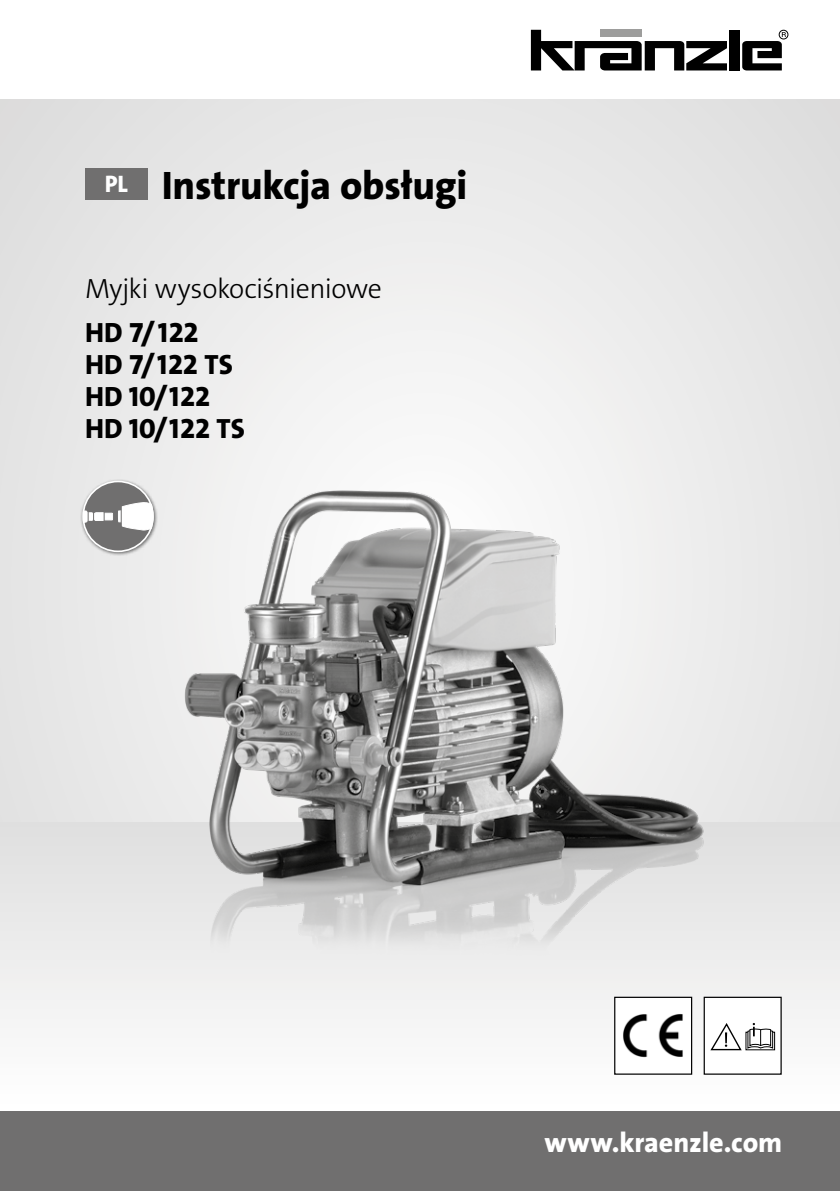
<style>
.page{position:relative;width:840px;height:1191px;background:#fff}
.page>*{position:absolute;margin:0;border:0;box-sizing:border-box;transform-origin:0 0}
.t1{font:40px "The Sans LP8 Ex Bld";letter-spacing:-.01em;color:#000}
.t2{font:28px/32px "The Sans LP8 Ex Bld";color:#000}
.t3{font:28px "The Sans LP3 Lig";letter-spacing:-.02em;color:#000}
.t4{font:28px "The Sans LP8 Ex Bld";letter-spacing:-.005em;color:#fff}
.t5{font:24px "The Sans LP8 Ex Bld";color:#fff}
</style>
<div class="page">
<div style="left:0;top:99px;width:839px;height:1092px;background:#e9e9e9"></div>
<div style="left:0;top:996px;width:839px;height:115px;background:#f9f9f9"></div>
<div style="left:0;top:1111px;width:839px;height:80px;background:#706f6f"></div>
<div style="left:614px;top:997px;width:77px;height:77px;background:#fff"></div>
<div style="left:613px;top:996px;width:78px;height:78px;border:1px solid #000"></div>
<img style="left:623px;top:1014px;width:60px;height:43px">
<div style="left:703px;top:997px;width:77px;height:77px;background:#fff"></div>
<div style="left:703px;top:996px;width:78px;height:78px;border:1px solid #000"></div>
<div style="left:745px;top:1031px;width:29px;height:19px;border:1px solid #000"></div>
<svg style="left:710px;top:1023px;width:62px;height:28px"></svg>
<svg style="left:530px;top:30px;width:196px;height:40px"></svg>
<div style="left:728px;top:30px;width:10px;height:40px;background:#000"></div>
<div style="left:778px;top:30px;width:9px;height:9px;border:1px solid #000;border-radius:50%"></div>
<svg style="left:742px;top:32px;width:43px;height:38px"></svg>
<div style="left:85px;top:168px;width:62px;height:31px;background:#706f6f"></div>
<img style="left:185px;top:468px;width:519px;height:469px">
<div style="left:80px;top:479px;width:78px;height:77px;background:#000;opacity:.55"></div>
<div style="left:83px;top:481px;width:70px;height:70px;background:#706f6f;border-radius:50%"></div>
<div style="left:82px;top:480px;width:72px;height:72px;border:2px solid #fff;border-radius:50%"></div>
<svg style="left:83px;top:488px;width:72px;height:43px"></svg>
<p class="t5" style="left:105px;top:169px;width:24px">PL</p>
<h1 class="t1" style="left:162px;top:160px;width:307px">Instrukcja obsługi</h1>
<p class="t3" style="left:85px;top:271px;width:298px">Myjki wysokociśnieniowe</p>
<p class="t2" style="left:85px;top:316px;width:161px">HD 7/122<br>HD 7/122 TS<br>HD 10/122<br>HD 10/122 TS</p>
<p class="t4" style="left:544px;top:1124px;width:239px">www.kraenzle.com</p>
</div>
